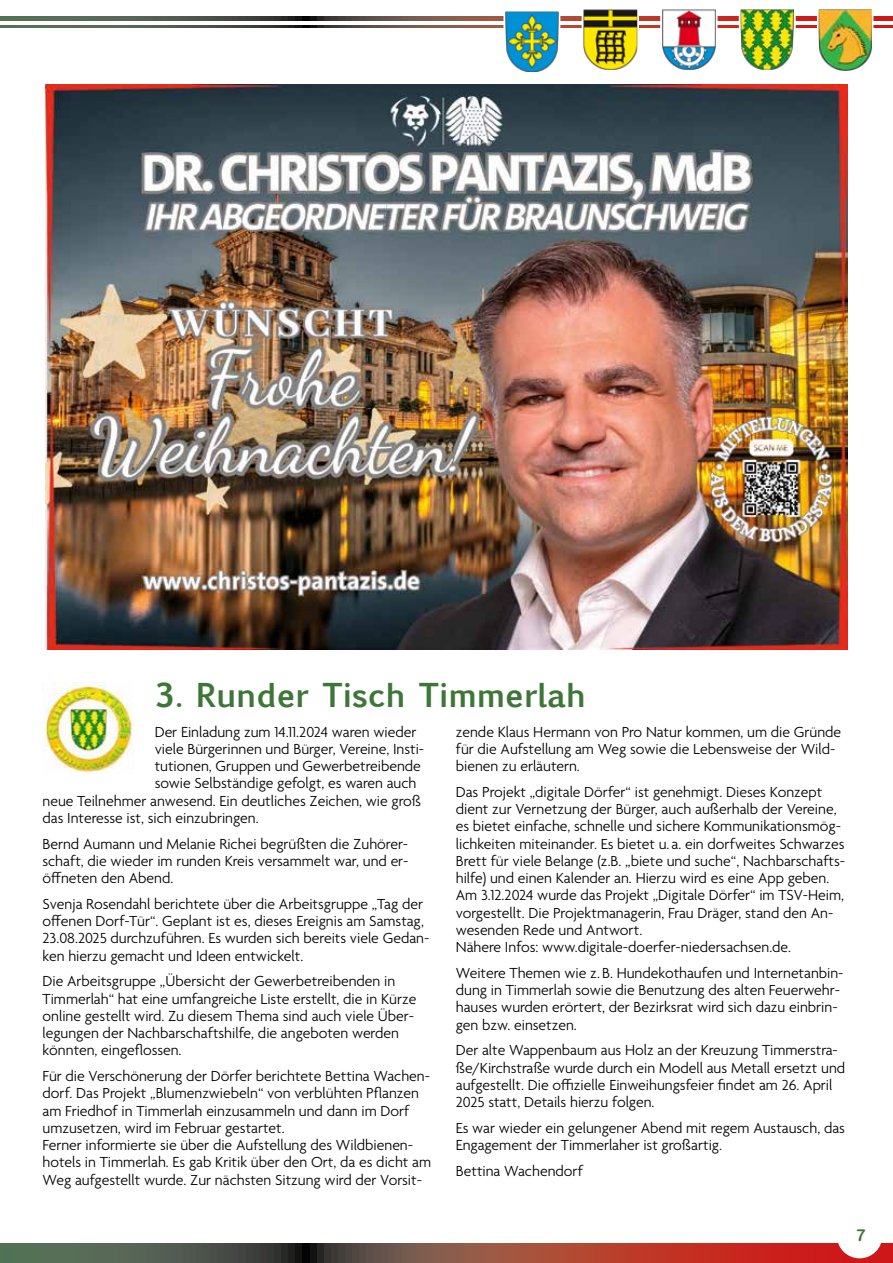
<style>
.page{position:relative;width:893px;height:1263px;background:#fff}
.page>*{position:absolute;margin:0;border:0;box-sizing:border-box;transform-origin:0 0}
.t1{font:700 31.5px "Euphemia UCAS";color:#3e7638}
.t2{font:16.5px "Arial Rounded MT Bold";color:#3e7638}
.t3{font:300 15.75px/17.2px "Agenda";color:#000}
</style>
<div class="page">
<svg style="left:0;top:1243px;width:893px;height:20px;background:#834639"></svg>
<svg style="left:0;top:17px;width:893px;height:4px;background:#6a4d41"></svg>
<svg style="left:0;top:26px;width:893px;height:2px"></svg>
<img style="left:742px;top:11px;width:51px;height:58px">
<div style="left:739px;top:8px;width:57px;height:64px;border:2px solid #fff"></div>
<img style="left:820px;top:11px;width:50px;height:60px">
<div style="left:817px;top:8px;width:56px;height:66px;border:2px solid #fff"></div>
<img style="left:663px;top:11px;width:51px;height:58px">
<div style="left:660px;top:8px;width:57px;height:64px;border:2px solid #fff"></div>
<img style="left:506px;top:13px;width:51px;height:58px">
<div style="left:503px;top:10px;width:57px;height:64px;border:2px solid #fff"></div>
<img style="left:585px;top:11px;width:51px;height:58px">
<div style="left:582px;top:8px;width:57px;height:64px;border:2px solid #fff"></div>
<div style="left:837px;top:1213px;width:45px;height:45px;background:#fff;border-radius:50%"></div>
<img style="left:45px;top:84px;width:803px;height:566px">
<img style="left:44px;top:682px;width:89px;height:92px">
<h1 class="t1" style="left:155px;top:671px;width:433px">3. Runder Tisch Timmerlah</h1>
<p class="t3" style="left:155px;top:724px;width:263px">Der Einladung zum 14.11.2024 waren wieder</p>
<p class="t3" style="left:155px;top:741px;width:271px">viele Bürgerinnen und Bürger, Vereine, Insti-</p>
<p class="t3" style="left:155px;top:758px;width:268px">tutionen, Gruppen und Gewerbetreibende</p>
<p class="t3" style="left:155px;top:776px;width:263px">sowie Selbständige gefolgt, es waren auch</p>
<p class="t3" style="left:43px;top:793px;width:380px">neue Teilnehmer anwesend. Ein deutliches Zeichen, wie groß</p>
<p class="t3" style="left:43px;top:810px;width:218px">das Interesse ist, sich einzubringen.</p>
<p class="t3" style="left:43px;top:836px;width:368px;text-align:justify">Bernd Aumann und Melanie Richei begrüßten die Zuhörer&shy;schaft, die wieder im runden Kreis versammelt war, und er&shy;öffneten den Abend.</p>
<p class="t3" style="left:43px;top:896px;width:388px">Svenja Rosendahl berichtete über die Arbeitsgruppe „Tag der offenen Dorf-Tür“. Geplant ist es, dieses Ereignis am Samstag, 23.08.2025 durchzuführen. Es wurden sich bereits viele Gedan&shy;ken hierzu gemacht und Ideen entwickelt.</p>
<p class="t3" style="left:43px;top:974px;width:375px">Die Arbeitsgruppe „Übersicht der Gewerbetreibenden in Timmerlah“ hat eine umfangreiche Liste erstellt, die in Kürze online gestellt wird. Zu diesem Thema sind auch viele Über&shy;legungen der Nachbarschaftshilfe, die angeboten werden könnten, eingeflossen.</p>
<p class="t3" style="left:43px;top:1068px;width:390px">Für die Verschönerung der Dörfer berichtete Bettina Wachen&shy;dorf. Das Projekt „Blumenzwiebeln“ von verblühten Pflanzen am Friedhof in Timmerlah einzusammeln und dann im Dorf umzusetzen, wird im Februar gestartet.<br>Ferner informierte sie über die Aufstellung des Wildbienen&shy;hotels in Timmerlah. Es gab Kritik über den Ort, da es dicht am Weg aufgestellt wurde. Zur nächsten Sitzung wird der Vorsit-</p>
<p class="t3" style="left:456px;top:724px;width:387px">zende Klaus Hermann von Pro Natur kommen, um die Gründe für die Aufstellung am Weg sowie die Lebensweise der Wild&shy;bienen zu erläutern.</p>
<p class="t3" style="left:456px;top:784px;width:391px">Das Projekt „digitale Dörfer“ ist genehmigt. Dieses Konzept dient zur Vernetzung der Bürger, auch außerhalb der Vereine, es bietet einfache, schnelle und sichere Kommunikationsmög&shy;lichkeiten miteinander. Es bietet u. a. ein dorfweites Schwarzes Brett für viele Belange (z.B. „biete und suche“, Nachbarschafts&shy;hilfe) und einen Kalender an. Hierzu wird es eine App geben.<br>Am 3.12.2024 wurde das Projekt „Digitale Dörfer“ im TSV-Heim, vorgestellt. Die Projektmanagerin, Frau Dräger, stand den An&shy;wesenden Rede und Antwort.<br>Nähere Infos: www.digitale-doerfer-niedersachsen.de.</p>
<p class="t3" style="left:456px;top:965px;width:389px">Weitere Themen wie z.B. Hundekothaufen und Internetanbin&shy;dung in Timmerlah sowie die Benutzung des alten Feuerwehr&shy;hauses wurden erörtert, der Bezirksrat wird sich dazu einbrin&shy;gen bzw. einsetzen.</p>
<p class="t3" style="left:456px;top:1042px;width:391px">Der alte Wappenbaum aus Holz an der Kreuzung Timmerstra&shy;ße/Kirchstraße wurde durch ein Modell aus Metall ersetzt und aufgestellt. Die offizielle Einweihungsfeier findet am 26. April 2025 statt, Details hierzu folgen.</p>
<p class="t3" style="left:456px;top:1120px;width:391px">Es war wieder ein gelungener Abend mit regem Austausch, das<br>Engagement der Timmerlaher ist großartig.</p>
<p class="t3" style="left:456px;top:1163px;width:129px">Bettina Wachendorf</p>
<p class="t2" style="left:856px;top:1226px;width:11px">7</p>
</div>
